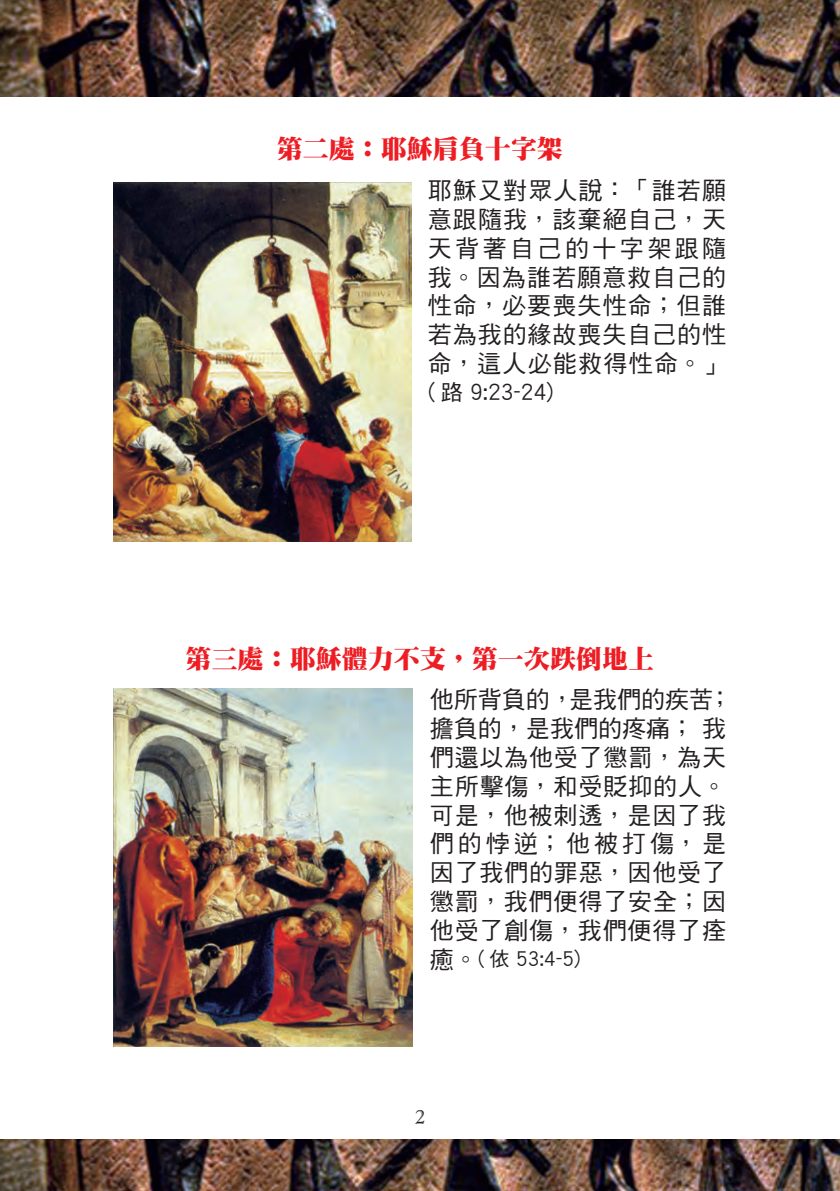
<style>
.page{position:relative;width:840px;height:1191px;background:#fff}
.page>*{position:absolute;margin:0;border:0;box-sizing:border-box;transform-origin:0 0}
.標題{font:26px "DF Ming HK W12";color:#ee1d23}
.內文{font:24px/28.8px "DF Hei HK W5";letter-spacing:.035em;color:#231f20;text-align:justify}
.內文-2{font:22px "DF Hei HK W5";color:#231f20}
.內文-3{font:20px "DF Hei HK W5";color:#231f20}
.t1{font:20px "Imprint MT Shadow";color:#231f20}
.s1{font-size:24px}
</style>
<div class="page">
<img style="left:0;top:1139px;width:839px;height:52px">
<img style="left:0;top:0;width:839px;height:96px">
<img style="left:113px;top:182px;width:298px;height:359px">
<img style="left:113px;top:689px;width:299px;height:357px">
<p class="標題" style="left:276px;top:135px;width:287px">第二處：耶穌肩負十字架</p>
<p class="內文" style="left:427px;top:176px;width:300px">耶穌又對眾人說：「誰若願意跟隨我，該棄絕自己，天天背著自己的十字架跟隨我。因為誰若願意救自己的性命，必要喪失性命；但誰若為我的緣故喪失自己的性命，這人必能救得性命。」</p>
<p class="內文-2" style="left:427px;top:380px;width:127px">( 路 9:23-24)</p>
<p class="標題" style="left:185px;top:644px;width:469px">第三處：耶穌體力不支，第一次跌倒地上</p>
<p class="內文" style="left:429px;top:685px;width:304px;text-align:left">他所背負的，是我們的疾苦；擔負的，是我們的疼痛； 我們還以為他受了懲罰，為天主所擊傷，和受貶抑的人。可是，他被刺透，是因了我們的悖逆；他被打傷，是因了我們的罪惡，因他受了懲罰，我們便得了安全；因他受了創傷，我們便得了痊</p>
<p class="內文-3" style="left:429px;top:948px;width:152px"><span class="s1">癒。</span>( 依 53:4-5)</p>
<p class="t1" style="left:414px;top:1105px;width:12px">2</p>
</div>
